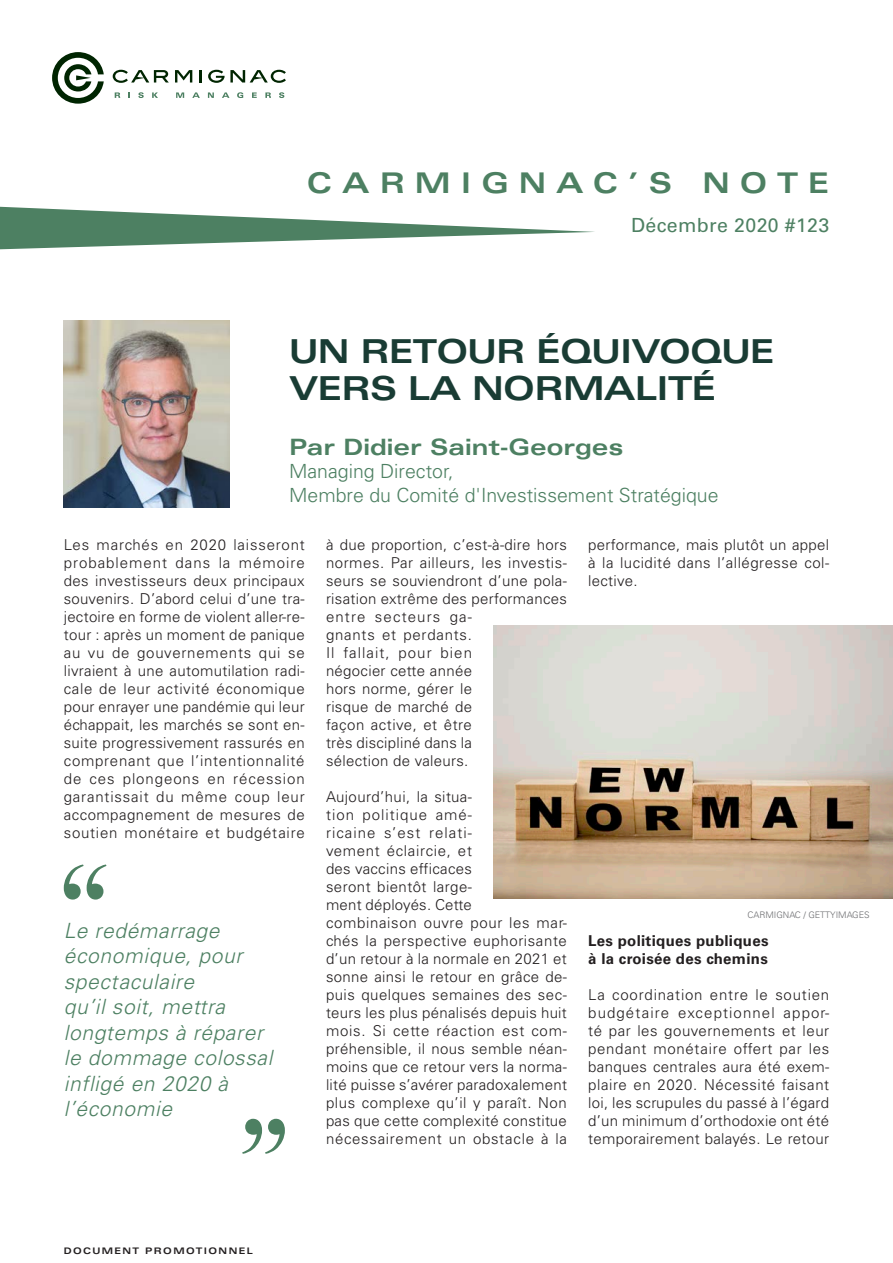
<style>
.page{position:relative;width:893px;height:1263px;background:#fff}
.page>*{position:absolute;margin:0;border:0;box-sizing:border-box;transform-origin:0 0}
.t1{font:700 expanded 33px/37.5px "Univers LT Std";letter-spacing:-.02em;color:#193c34}
.t2{font:700 expanded 28.5px "Univers LT Std";letter-spacing:.35em;color:#4d8062}
.t3{font:700 expanded 22.5px "Univers LT Std";color:#4d8062}
.t4{font:italic 300 21px/25.5px "Univers LT Std";letter-spacing:.03em;color:#4d8062}
.t5{font:300 19.5px/23.4px "Univers LT Std";color:#4d8062}
.t6{font:19.5px "Univers LT Std";letter-spacing:.02em;color:#4d8062}
.t7{font:300 15px/18px "Univers LT Std";letter-spacing:.02em;color:#231f20;text-align:justify}
.t8{font:700 15px/18px "Univers LT Std";letter-spacing:.02em;color:#231f20}
.t9{font:300 9px "Univers LT Std";color:#6c6d70}
.t10{font:700 expanded 9px "Univers LT Std";letter-spacing:.15em;color:#231f20}
</style>
<div class="page">
<svg style="left:115px;top:92px;width:5px;height:6px"></svg>
<svg style="left:138px;top:92px;width:6px;height:6px"></svg>
<svg style="left:152px;top:92px;width:6px;height:6px"></svg>
<svg style="left:176px;top:92px;width:8px;height:6px"></svg>
<svg style="left:192px;top:92px;width:8px;height:6px"></svg>
<svg style="left:208px;top:92px;width:6px;height:6px"></svg>
<svg style="left:222px;top:92px;width:7px;height:6px"></svg>
<svg style="left:237px;top:92px;width:6px;height:6px"></svg>
<svg style="left:252px;top:92px;width:5px;height:6px"></svg>
<svg style="left:265px;top:92px;width:6px;height:6px"></svg>
<svg style="left:279px;top:92px;width:5px;height:6px"></svg>
<svg style="left:52px;top:52px;width:52px;height:52px"></svg>
<svg style="left:175px;top:70px;width:17px;height:13px"></svg>
<svg style="left:200px;top:70px;width:2px;height:13px"></svg>
<svg style="left:113px;top:70px;width:56px;height:13px"></svg>
<svg style="left:208px;top:70px;width:78px;height:13px"></svg>
<svg style="left:0;top:207px;width:595px;height:42px"></svg>
<img style="left:64px;top:320px;width:166px;height:188px">
<svg style="left:64px;top:864px;width:42px;height:35px"></svg>
<svg style="left:242px;top:1119px;width:43px;height:35px"></svg>
<img style="left:493px;top:625px;width:400px;height:273px">
<h2 class="t2" style="left:307px;top:167px;width:524px">CARMIGNAC’S NOTE</h2>
<h3 class="t6" style="left:631px;top:213px;width:200px">Décembre 2020 #123</h3>
<h1 class="t1" style="left:289px;top:332px;width:487px">UN RETOUR ÉQUIVOQUE<br>VERS LA NORMALITÉ</h1>
<h3 class="t3" style="left:289px;top:434px;width:336px">Par Didier Saint-Georges</h3>
<h3 class="t5" style="left:289px;top:460px;width:431px">Managing Director,<br>Membre du Comité d'Investissement Stratégique</h3>
<p class="t7" style="left:64px;top:535px;width:243px">Les marchés en 2020 laisseront probablement dans la mémoire des investisseurs deux principaux souvenirs. D’abord celui d’une tra&shy;jectoire en forme de violent aller-re&shy;tour : après un moment de panique au vu de gouvernements qui se livraient à une automutilation radi&shy;cale de leur activité économique pour enrayer une pandémie qui leur échappait, les marchés se sont en&shy;suite progressivement rassurés en comprenant que l’intentionnalité de ces plongeons en récession garantissait du même coup leur accompagnement de mesures de soutien monétaire et budgétaire</p>
<p class="t7" style="left:326px;top:535px;width:242px;text-align:left">à due proportion, c’est-à-dire hors normes. Par ailleurs, les investis&shy;seurs se souviendront d’une pola&shy;risation extrême des performances entre secteurs ga-<br>gnants et perdants.<br>Il fallait, pour bien<br>négocier cette année<br>hors norme, gérer le<br>risque de marché de<br>façon active, et être<br>très discipliné dans la<br>sélection de valeurs.</p>
<p class="t7" style="left:326px;top:787px;width:243px;text-align:left">Aujourd’hui, la situa-<br>tion politique amé-<br>ricaine s’est relati-<br>vement éclaircie, et<br>des vaccins efficaces<br>seront bientôt large-<br>ment déployés. Cette<br>combinaison ouvre pour les mar&shy;chés la perspective euphorisante d’un retour à la normale en 2021 et sonne ainsi le retour en grâce de&shy;puis quelques semaines des sec&shy;teurs les plus pénalisés depuis huit mois. Si cette réaction est com&shy;préhensible, il nous semble néan&shy;moins que ce retour vers la norma&shy;lité puisse s’avérer paradoxalement plus complexe qu’il y paraît. Non pas que cette complexité constitue nécessairement un obstacle à la</p>
<h3 class="t4" style="left:64px;top:917px;width:210px">Le redémarrage économique, pour spectaculaire<br>qu’il soit, mettra longtemps à réparer le dommage colossal infligé en 2020 à l’économie</h3>
<p class="t7" style="left:588px;top:535px;width:242px">performance, mais plutôt un appel à la lucidité dans l’allégresse col&shy;lective.</p>
<p class="t9" style="left:747px;top:909px;width:124px">CARMIGNAC / GETTYIMAGES</p>
<p class="t8" style="left:588px;top:932px;width:182px">Les politiques publiques à la croisée des chemins</p>
<p class="t7" style="left:588px;top:985px;width:243px">La coordination entre le soutien budgétaire exceptionnel appor&shy;té par les gouvernements et leur pendant monétaire offert par les banques centrales aura été exem&shy;plaire en 2020. Nécessité faisant loi, les scrupules du passé à l’égard d’un minimum d’orthodoxie ont été temporairement balayés. Le retour</p>
<p class="t10" style="left:64px;top:1246px;width:190px">DOCUMENT PROMOTIONNEL</p>
</div>
